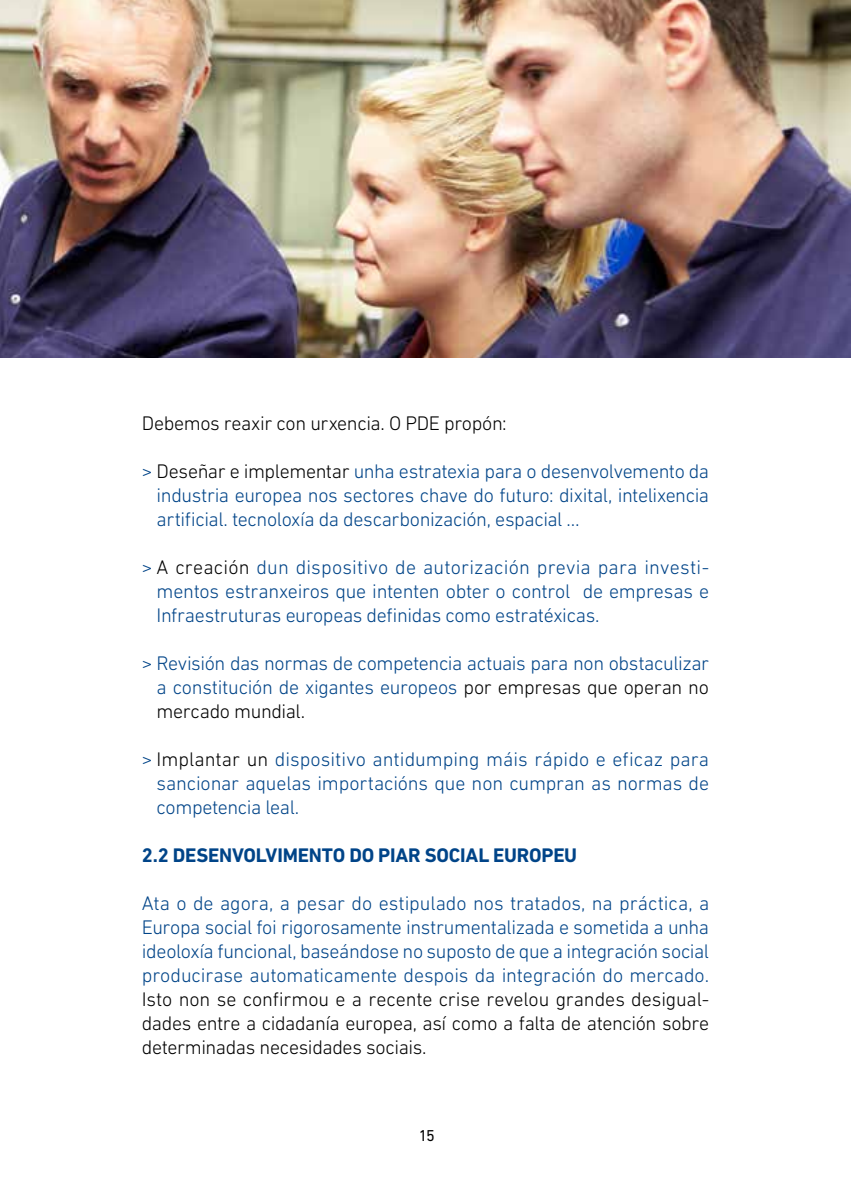
<style>
.page{position:relative;width:851px;height:1191px;background:#fff}
.page>*{position:absolute;margin:0;border:0;box-sizing:border-box;transform-origin:0 0}
.t1{font:300 20px/24px "DIN Next LT Pro";letter-spacing:-.015em;color:#048;text-align:justify}
.t2{font:300 20px/24px "DIN Next LT Pro";letter-spacing:-.02em;color:#000;text-align:justify}
.t3{font:700 20px "DIN Next LT Pro";letter-spacing:-.01em;color:#048}
.t4{font:16px "DIN Next LT Pro";color:#000}
.s1{color:#000}
</style>
<div class="page">
<img style="left:0;top:0;width:850px;height:358px">
<p class="t2" style="left:142px;top:411px;width:366px">Debemos reaxir con urxencia. O PDE propón:</p>
<p class="t1" style="left:156px;top:459px;width:554px;text-indent:-15px">&gt; <span class="s1">Deseñar e implementar</span> unha estratexia para o desenvolvemento da industria europea nos sectores chave do futuro: dixital, intelixencia artificial. tecnoloxía da descarbonización, espacial …</p>
<p class="t1" style="left:156px;top:555px;width:554px;text-indent:-15px">&gt; <span class="s1">A creación</span> dun dispositivo de autorización previa para investi&shy;mentos estranxeiros que intenten obter o control de empresas e Infraestruturas europeas definidas como estratéxicas.</p>
<p class="t1" style="left:156px;top:651px;width:554px;text-indent:-15px">&gt; Revisión das normas de competencia actuais para non obstaculizar a constitución de xigantes europeos <span class="s1">por empresas que operan no mercado mundial.</span></p>
<p class="t1" style="left:156px;top:747px;width:554px;text-indent:-15px">&gt; <span class="s1">Implantar un</span> dispositivo antidumping máis rápido e eficaz para sancionar aquelas importacións que non cumpran as normas de competencia leal.</p>
<p class="t3" style="left:142px;top:843px;width:437px">2.2 DESENVOLVIMENTO DO PIAR SOCIAL EUROPEU</p>
<p class="t1" style="left:142px;top:891px;width:569px">Ata o de agora, a pesar do estipulado nos tratados, na práctica, a Europa social foi rigorosamente instrumentalizada e sometida a unha ideoloxía funcional, baseándose no suposto de que a integración social producirase automaticamente despois da integración do mercado.</p>
<p class="t2" style="left:142px;top:987px;width:568px">Isto non se confirmou e a recente crise revelou grandes desigual&shy;dades entre a cidadanía europea, así como a falta de atención sobre determinadas necesidades sociais.</p>
<p class="t4" style="left:419px;top:1125px;width:17px">15</p>
</div>
